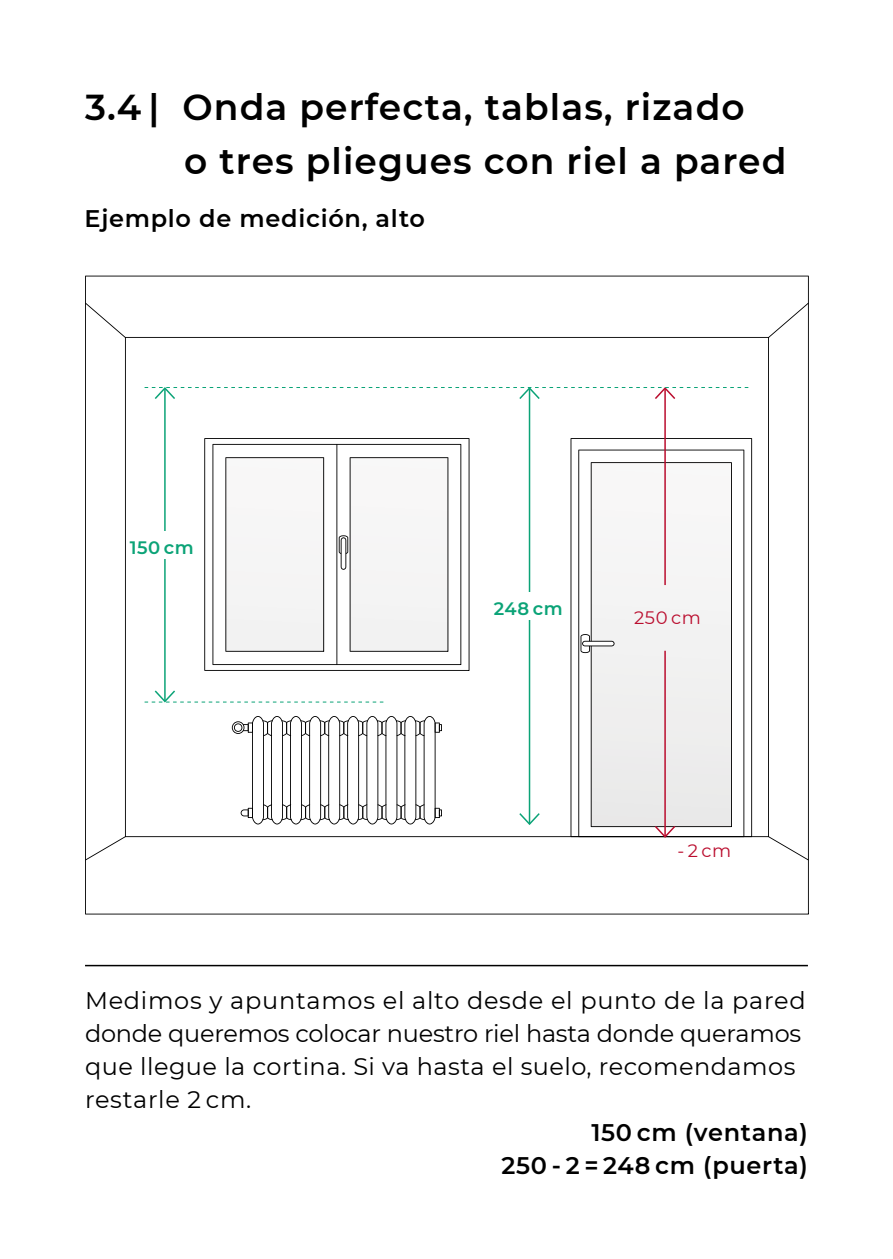
<style>
.page{position:relative;width:893px;height:1259px;background:#fff}
.page>*{position:absolute;margin:0;border:0;box-sizing:border-box;transform-origin:0 0}
.t1{font:600 36px/54px "Montserrat";letter-spacing:.03em;color:#000}
.t2{font:24px/33px "Montserrat";letter-spacing:.02em;color:#000}
.t3{font:600 24px/33px "Montserrat";letter-spacing:.03em;color:#000;text-align:right}
.t4{font:600 18px "Montserrat";letter-spacing:.03em;color:#0ba377}
.t5{font:18px "Montserrat";letter-spacing:.03em;color:#ba0d2e}
</style>
<div class="page">
<hr style="left:85px;top:965px;width:723px;height:1px;background:#000">
<svg style="left:85px;top:303px;width:724px;height:557px"></svg>
<h1 class="t1" style="left:184px;top:79px;width:604px;text-indent:-99px">3.4 | Onda perfecta, tablas, rizado<br>o tres pliegues con riel a pared</h1>
<p class="t3" style="left:85px;top:201px;width:342px">Ejemplo de medición, alto</p>
<p class="t4" style="left:130px;top:534px;width:66px">150 cm</p>
<p class="t4" style="left:494px;top:595px;width:70px">248 cm</p>
<p class="t5" style="left:634px;top:605px;width:68px">250 cm</p>
<p class="t5" style="left:677px;top:838px;width:55px">- 2 cm</p>
<p class="t2" style="left:85px;top:983px;width:722px">Medimos y apuntamos el alto desde el punto de la pared donde queremos colocar nuestro riel hasta donde queramos que llegue la cortina. Si va hasta el suelo, recomendamos restarle 2 cm.</p>
<p class="t3" style="left:501px;top:1114px;width:308px">150 cm (ventana)<br>250 - 2 = 248 cm (puerta)</p>
</div>
